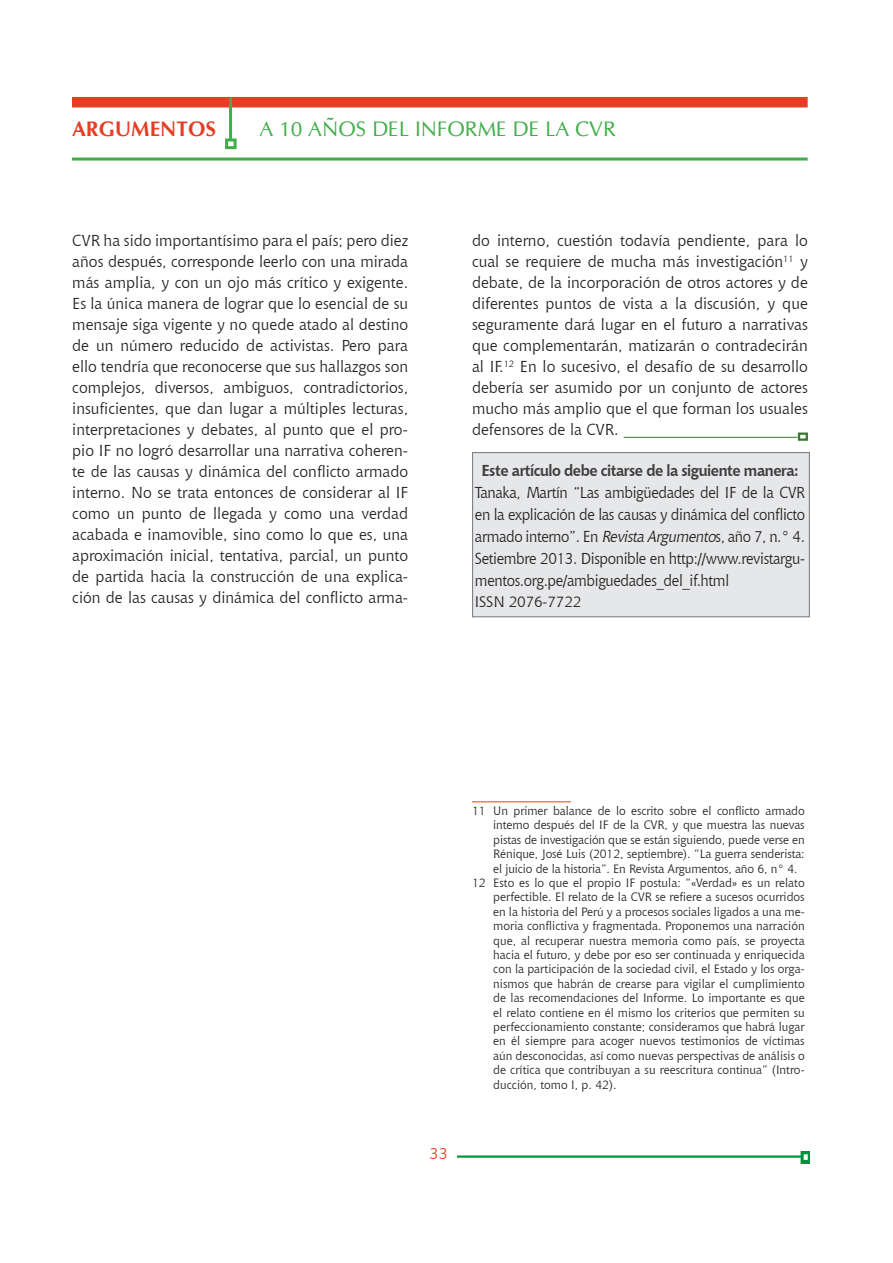
<style>
.page{position:relative;width:893px;height:1263px;background:#fff}
.page>*{position:absolute;margin:0;border:0;box-sizing:border-box;transform-origin:0 0}
.Texto_art{font:21px "CG Omega";color:#40ae49}
.t1{font:700 21px "CG Omega";color:#e53e25}
.Texto_art-2{font:15.75px/21px "Chianti BT";color:#231f20;text-align:justify}
.Texto_art-3{font:15.75px/22px "Chianti BT";color:#231f20;text-align:justify;scale:.95 1}
.Texto_art-4{font:700 15.75px "Chianti BT";letter-spacing:-.03em;color:#3e3e3f;scale:.95 1}
.t2{font:15.75px "Chianti BT";color:#e53e25}
.Texto_art-5{font:15px "Chianti BT";letter-spacing:-.01em;color:#231f20}
.pies2{font:12px/14.4px "Chianti BT";color:#231f20;text-align:justify}
.Pies{font:12px/14.4px "Chianti BT";letter-spacing:-.01em;color:#231f20;text-align:justify}
.s1{font-style:italic}
</style>
<div class="page">
<img style="left:457px;top:1151px;width:353px;height:12px">
<div style="left:72px;top:97px;width:736px;height:10px;background:#e53e25"></div>
<hr style="left:229px;top:97px;width:3px;height:42px;background:#40ae49">
<div style="left:225px;top:138px;width:12px;height:11px;border:3px solid #40ae49"></div>
<hr style="left:72px;top:158px;width:736px;height:3px;background:#40ae49">
<hr style="left:472px;top:801px;width:99px;height:1px;background:#e53e25">
<div style="left:472px;top:452px;width:338px;height:165px;background:#e6e7e9;border:1px solid #808285"></div>
<div style="left:798px;top:432px;width:10px;height:9px;border:2px solid #357b2b"></div>
<hr style="left:624px;top:437px;width:173px;height:1px;background:#357b2b">
<h1 class="t1" style="left:72px;top:116px;width:146px">ARGUMENTOS</h1>
<p class="Texto_art" style="left:259px;top:116px;width:358px">A 10 AÑOS DEL INFORME DE LA CVR</p>
<p class="Texto_art-2" style="left:72px;top:229px;width:337px">CVR ha sido importantísimo para el país; pero diez años después, corresponde leerlo con una mirada más amplia, y con un ojo más crítico y exigente.<br>Es la única manera de lograr que lo esencial de su mensaje siga vigente y no quede atado al destino de un número reducido de activistas. Pero para ello tendría que reconocerse que sus hallazgos son complejos, diversos, ambiguos, contradictorios, insuficientes, que dan lugar a múltiples lecturas, interpretaciones y debates, al punto que el pro&shy;pio IF no logró desarrollar una narrativa coheren&shy;te de las causas y dinámica del conflicto armado interno. No se trata entonces de considerar al IF como un punto de llegada y como una verdad acabada e inamovible, sino como lo que es, una aproximación inicial, tentativa, parcial, un punto de partida hacia la construcción de una explica&shy;ción de las causas y dinámica del conflicto arma-</p>
<p class="Texto_art-2" style="left:472px;top:229px;width:337px">do interno, cuestión todavía pendiente, para lo cual se requiere de mucha más investigación<sup>11</sup> y debate, de la incorporación de otros actores y de diferentes puntos de vista a la discusión, y que seguramente dará lugar en el futuro a narrativas que complementarán, matizarán o contradecirán al IF.<sup>12</sup> En lo sucesivo, el desafío de su desarrollo debería ser asumido por un conjunto de actores mucho más amplio que el que forman los usuales defensores de la CVR.</p>
<p class="Texto_art-4" style="left:481px;top:459px;width:336px">Este artículo debe citarse de la siguiente manera:</p>
<p class="Texto_art-3" style="left:475px;top:481px;width:349px">Tanaka, Martín “Las ambigüedades del IF de la CVR en la explicación de las causas y dinámica del conflicto armado interno”. En <span class="s1">RevistaArgumento</span>s, año 7, n.° 4.<br>Setiembre 2013. Disponible en http://www.revistargu&shy;mentos.org.pe/ambiguedades_del_if.html</p>
<p class="Texto_art-5" style="left:475px;top:592px;width:108px">ISSN 2076-7722</p>
<p class="t2" style="left:430px;top:1142px;width:20px">33</p>
<p class="Pies" style="left:493px;top:803px;width:313px;text-indent:-21px">11 Un primer balance de lo escrito sobre el conflicto armado interno después del IF de la CVR, y que muestra las nuevas pistas de investigación que se están siguiendo, puede verse en Rénique, José Luis (2012, septiembre). “La guerra senderista: el juicio de la historia”. En Revista Argumentos, año 6, n° 4.</p>
<p class="pies2" style="left:493px;top:875px;width:313px;text-indent:-21px">12 Esto es lo que el propio IF postula: “«Verdad» es un relato perfectible. El relato de la CVR se refiere a sucesos ocurridos en la historia del Perú y a procesos sociales ligados a una me&shy;moria conflictiva y fragmentada. Proponemos una narración que, al recuperar nuestra memoria como país, se proyecta hacia el futuro, y debe por eso ser continuada y enriquecida con la participación de la sociedad civil, el Estado y los orga&shy;nismos que habrán de crearse para vigilar el cumplimiento de las recomendaciones del Informe. Lo importante es que el relato contiene en él mismo los criterios que permiten su perfeccionamiento constante; consideramos que habrá lugar en él siempre para acoger nuevos testimonios de víctimas aún desconocidas, así como nuevas perspectivas de análisis o de crítica que contribuyan a su reescritura continua” (Intro&shy;ducción, tomo I, p. 42).</p>
</div>
